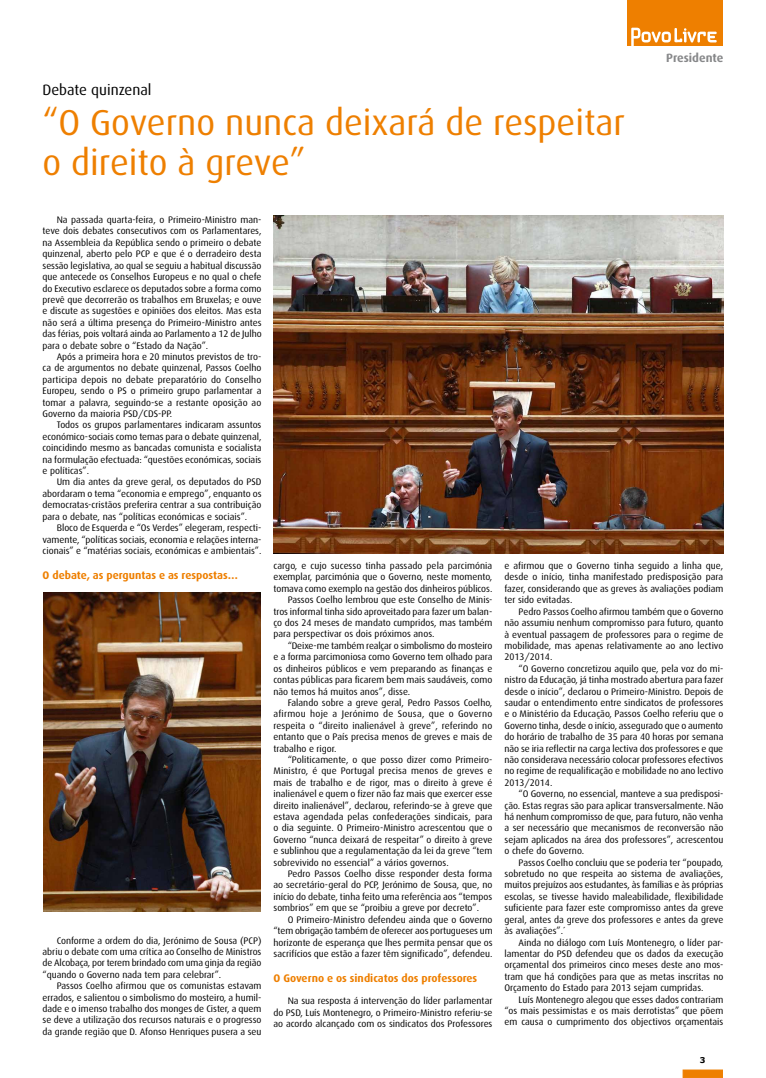
<style>
.page{position:relative;width:766px;height:1078px;background:#fff}
.page>*{position:absolute;margin:0;border:0;box-sizing:border-box;transform-origin:0 0}
.t1{font:36px/40px "Dax";color:#ee7f00}
.t2{font:15px "Dax";color:#000}
.t3{font:700 12px "Dax";color:#87888a}
.t4{font:700 11px "Dax";color:#ee7f00}
.t5{font:9.5px/11.4px "Dax";color:#000;text-align:justify}
.t6{font:9.5px "Dax";letter-spacing:.025em;color:#000}
.t7{font:700 8px "Verdana";color:#000}
</style>
<div class="page">
<div style="left:682px;top:1069px;width:40px;height:8px;background:#ee7f00;border:1px solid #ee7f00"></div>
<div style="left:626px;top:0;width:96px;height:45px;background:#ee7f00"></div>
<svg style="left:631px;top:28px;width:85px;height:18px"></svg>
<img style="left:273px;top:215px;width:450px;height:338px">
<img style="left:43px;top:592px;width:218px;height:319px">
<p class="t3" style="left:666px;top:51px;width:59px">Presidente</p>
<h2 class="t2" style="left:43px;top:81px;width:110px">Debate quinzenal</h2>
<h1 class="t1" style="left:43px;top:102px;width:584px">“O Governo nunca deixará de respeitar o direito à greve”</h1>
<p class="t5" style="left:43px;top:214px;width:220px;text-indent:14px">Na passada quarta-feira, o Primeiro-Ministro man&shy;teve dois debates consecutivos com os Parlamentares, na Assembleia da República sendo o primeiro o debate quinzenal, aberto pelo PCP e que é o derradeiro desta sessão legislativa, ao qual se seguiu a habitual discussão que antecede os Conselhos Europeus e no qual o chefe do Executivo esclarece os deputados sobre a forma como prevê que decorrerão os trabalhos em Bruxelas; e ouve e discute as sugestões e opiniões dos eleitos. Mas esta não será a última presença do Primeiro-Ministro antes das férias, pois voltará ainda ao Parlamento a 12 de Julho para o debate sobre o “Estado da Nação”.</p>
<p class="t5" style="left:43px;top:351px;width:220px;text-indent:14px">Após a primeira hora e 20 minutos previstos de tro&shy;ca de argumentos no debate quinzenal, Passos Coelho participa depois no debate preparatório do Conselho Europeu, sendo o PS o primeiro grupo parlamentar a tomar a palavra, seguindo-se a restante oposição ao Governo da maioria PSD/CDS-PP.</p>
<p class="t5" style="left:43px;top:419px;width:220px;text-indent:14px">Todos os grupos parlamentares indicaram assuntos económico-sociais como temas para o debate quinzenal, coincidindo mesmo as bancadas comunista e socialista na formulação efectuada: “questões económicas, sociais e políticas”.</p>
<p class="t5" style="left:43px;top:476px;width:220px;text-indent:14px">Um dia antes da greve geral, os deputados do PSD abordaram o tema “economia e emprego”, enquanto os democratas-cristãos preferira centrar a sua contribuição para o debate, nas “políticas económicas e sociais”.</p>
<p class="t5" style="left:43px;top:522px;width:220px;text-indent:14px">Bloco de Esquerda e “Os Verdes” elegeram, respecti&shy;vamente, “políticas sociais, economia e relações interna&shy;cionais” e “matérias sociais, económicas e ambientais”.</p>
<p class="t4" style="left:43px;top:568px;width:197px">O debate, as perguntas e as respostas…</p>
<p class="t5" style="left:504px;top:560px;width:220px">e afirmou que o Governo tinha seguido a linha que, desde o início, tinha manifestado predisposição para fazer, considerando que as greves às avaliações podiam ter sido evitadas.</p>
<p class="t5" style="left:504px;top:605px;width:220px;text-indent:14px">Pedro Passos Coelho afirmou também que o Governo não assumiu nenhum compromisso para futuro, quanto à eventual passagem de professores para o regime de mobilidade, mas apenas relativamente ao ano lectivo 2013/2014.</p>
<p class="t5" style="left:504px;top:662px;width:220px;text-indent:14px">“O Governo concretizou aquilo que, pela voz do mi&shy;nistro da Educação, já tinha mostrado abertura para fazer desde o início”, declarou o Primeiro-Ministro. Depois de saudar o entendimento entre sindicatos de professores e o Ministério da Educação, Passos Coelho referiu que o Governo tinha, desde o início, assegurado que o aumento do horário de trabalho de 35 para 40 horas por semana não se iria reflectir na carga lectiva dos professores e que não considerava necessário colocar professores efectivos no regime de requalificação e mobilidade no ano lectivo 2013/2014.</p>
<p class="t5" style="left:504px;top:788px;width:220px;text-indent:14px">“O Governo, no essencial, manteve a sua predisposi&shy;ção. Estas regras são para aplicar transversalmente. Não há nenhum compromisso de que, para futuro, não venha a ser necessário que mecanismos de reconversão não sejam aplicados na área dos professores”, acrescentou o chefe do Governo.</p>
<p class="t5" style="left:504px;top:856px;width:220px;text-indent:14px">Passos Coelho concluiu que se poderia ter “poupado, sobretudo no que respeita ao sistema de avaliações, muitos prejuízos aos estudantes, às famílias e às próprias escolas, se tivesse havido maleabilidade, flexibilidade suficiente para fazer este compromisso antes da greve geral, antes da greve dos professores e antes da greve às avaliações”.´</p>
<p class="t5" style="left:504px;top:936px;width:220px;text-indent:14px">Ainda no diálogo com Luís Montenegro, o líder par&shy;lamentar do PSD defendeu que os dados da execução orçamental dos primeiros cinco meses deste ano mos&shy;tram que há condições para que as metas inscritas no Orçamento do Estado para 2013 sejam cumpridas.</p>
<p class="t5" style="left:504px;top:993px;width:220px;text-indent:14px">Luís Montenegro alegou que esses dados contrariam “os mais pessimistas e os mais derrotistas” que põem em causa o cumprimento dos objectivos orçamentais</p>
<p class="t5" style="left:273px;top:560px;width:220px">cargo, e cujo sucesso tinha passado pela parcimónia</p>
<p class="t5" style="left:273px;top:571px;width:220px">exemplar, parcimónia que o Governo, neste momento,</p>
<p class="t5" style="left:273px;top:583px;width:220px">tomava como exemplo na gestão dos dinheiros públicos.</p>
<p class="t5" style="left:287px;top:594px;width:206px">Passos Coelho lembrou que este Conselho de Minis-</p>
<p class="t5" style="left:273px;top:605px;width:220px">tros informal tinha sido aproveitado para fazer um balan-</p>
<p class="t5" style="left:273px;top:617px;width:220px">ço dos 24 meses de mandato cumpridos, mas também</p>
<p class="t5" style="left:273px;top:628px;width:162px">para perspectivar os dois próximos anos.</p>
<p class="t5" style="left:287px;top:640px;width:206px">“Deixe-me também realçar o simbolismo do mosteiro</p>
<p class="t5" style="left:273px;top:651px;width:220px">e a forma parcimoniosa como Governo tem olhado para</p>
<p class="t5" style="left:273px;top:662px;width:220px">os dinheiros públicos e vem preparando as finanças e</p>
<p class="t5" style="left:273px;top:674px;width:220px">contas públicas para ficarem bem mais saudáveis, como</p>
<p class="t5" style="left:273px;top:685px;width:138px">não temos há muitos anos”, disse.</p>
<p class="t5" style="left:287px;top:697px;width:206px">Falando sobre a greve geral, Pedro Passos Coelho,</p>
<p class="t6" style="left:273px;top:708px;width:220px">afirmou hoje a Jerónimo de Sousa, que o Governo</p>
<p class="t5" style="left:273px;top:719px;width:220px">respeita o “direito inalienável à greve”, referindo no</p>
<p class="t5" style="left:273px;top:731px;width:220px">entanto que o País precisa menos de greves e mais de</p>
<p class="t5" style="left:273px;top:742px;width:65px">trabalho e rigor.</p>
<p class="t5" style="left:287px;top:754px;width:206px">“Politicamente, o que posso dizer como Primeiro-</p>
<p class="t5" style="left:273px;top:765px;width:220px">Ministro, é que Portugal precisa menos de greves e</p>
<p class="t5" style="left:273px;top:776px;width:220px">mais de trabalho e de rigor, mas o direito à greve é</p>
<p class="t5" style="left:273px;top:788px;width:220px">inalienável e quem o fizer não faz mais que exercer esse</p>
<p class="t5" style="left:273px;top:799px;width:220px">direito inalienável”, declarou, referindo-se à greve que</p>
<p class="t5" style="left:273px;top:811px;width:220px">estava agendada pelas confederações sindicais, para</p>
<p class="t5" style="left:273px;top:822px;width:220px">o dia seguinte. O Primeiro-Ministro acrescentou que o</p>
<p class="t5" style="left:273px;top:833px;width:220px">Governo “nunca deixará de respeitar” o direito à greve</p>
<p class="t5" style="left:273px;top:845px;width:220px">e sublinhou que a regulamentação da lei da greve “tem</p>
<p class="t5" style="left:273px;top:856px;width:177px">sobrevivido no essencial” a vários governos.</p>
<p class="t5" style="left:287px;top:868px;width:206px">Pedro Passos Coelho disse responder desta forma</p>
<p class="t5" style="left:273px;top:879px;width:220px">ao secretário-geral do PCP, Jerónimo de Sousa, que, no</p>
<p class="t5" style="left:273px;top:890px;width:220px">início do debate, tinha feito uma referência aos “tempos</p>
<p class="t5" style="left:273px;top:902px;width:207px">sombrios” em que se “proibiu a greve por decreto”.</p>
<p class="t5" style="left:287px;top:913px;width:206px">O Primeiro-Ministro defendeu ainda que o Governo</p>
<p class="t5" style="left:273px;top:925px;width:220px">“tem obrigação também de oferecer aos portugueses um</p>
<p class="t5" style="left:273px;top:936px;width:220px">horizonte de esperança que lhes permita pensar que os</p>
<p class="t5" style="left:273px;top:947px;width:220px">sacrifícios que estão a fazer têm significado”, defendeu.</p>
<p class="t4" style="left:273px;top:971px;width:205px">O Governo e os sindicatos dos professores</p>
<p class="t5" style="left:273px;top:995px;width:220px;text-indent:14px">Na sua resposta á intervenção do líder parlamentar do PSD, Luís Montenegro, o Primeiro-Ministro referiu-se ao acordo alcançado com os sindicatos dos Professores</p>
<p class="t5" style="left:43px;top:934px;width:220px;text-indent:14px">Conforme a ordem do dia, Jerónimo de Sousa (PCP) abriu o debate com uma crítica ao Conselho de Ministros de Alcobaça, por terem brindado com uma ginja da região “quando o Governo nada tem para celebrar”.</p>
<p class="t5" style="left:43px;top:980px;width:220px;text-indent:14px">Passos Coelho afirmou que os comunistas estavam errados, e salientou o simbolismo do mosteiro, a humil&shy;dade e o imenso trabalho dos monges de Cister, a quem se deve a utilização dos recursos naturais e o progresso da grande região que D. Afonso Henriques pusera a seu</p>
<p class="t7" style="left:699px;top:1054px;width:7px">3</p>
</div>
